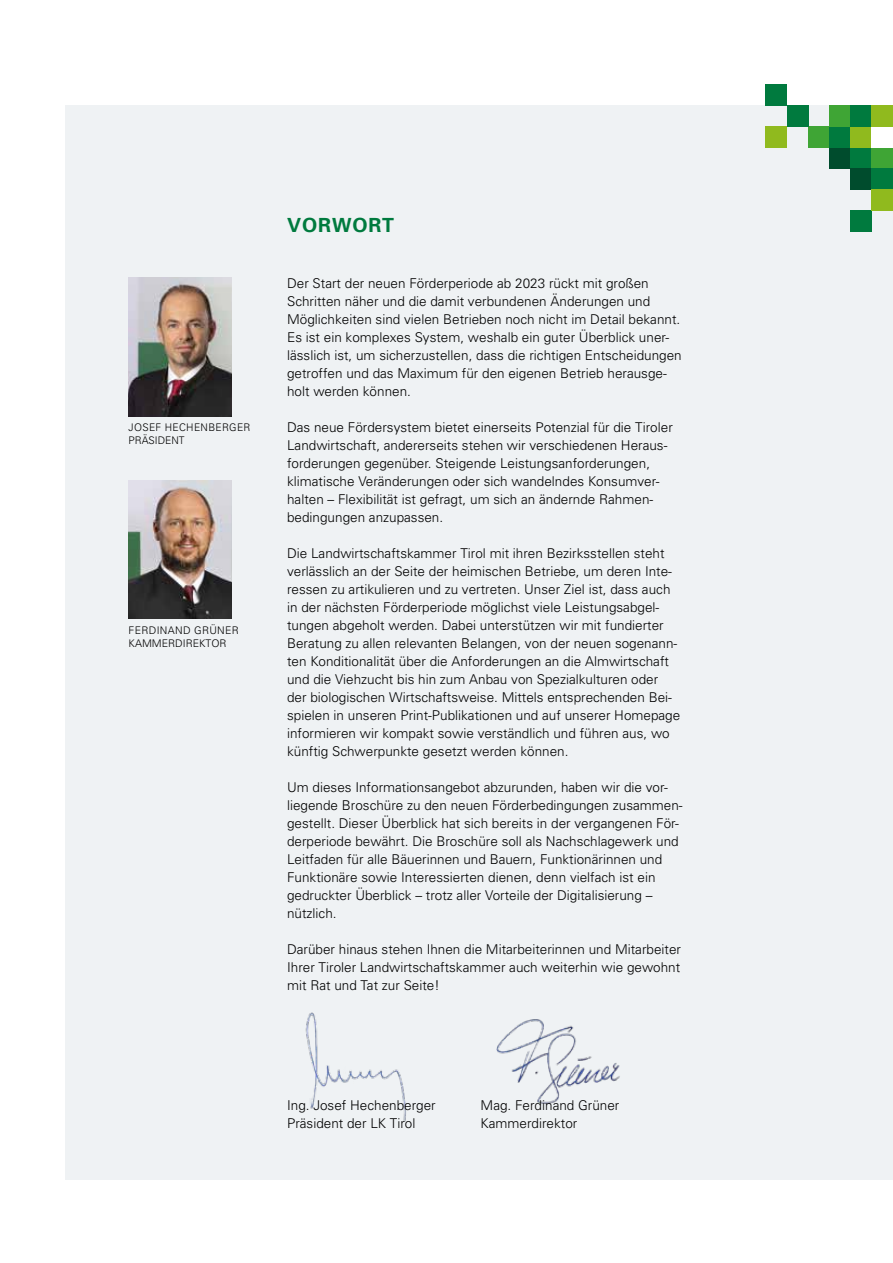
<style>
.page{position:relative;width:893px;height:1263px;background:#fff}
.page>*{position:absolute;margin:0;border:0;box-sizing:border-box;transform-origin:0 0}
.t1{font:700 19.5px "Univers";letter-spacing:.05em;color:#007a3e}
.t2{font:300 13.5px/18px "Univers";color:#000}
.t3{font:300 10.5px/13.4px "Univers";letter-spacing:.03em;color:#000}
</style>
<div class="page">
<div style="left:66px;top:105px;width:827px;height:1075px;background:#eff2f4"></div>
<div style="left:851px;top:211px;width:21px;height:21px;background:#007a3e"></div>
<div style="left:829px;top:148px;width:22px;height:21px;background:#004c2d"></div>
<div style="left:851px;top:148px;width:21px;height:21px;background:#007a3e"></div>
<div style="left:872px;top:148px;width:21px;height:21px;background:#3fa535"></div>
<div style="left:808px;top:126px;width:21px;height:22px;background:#3fa535"></div>
<div style="left:829px;top:126px;width:22px;height:22px;background:#007a3e"></div>
<div style="left:851px;top:126px;width:21px;height:22px;background:#90ba1e"></div>
<div style="left:872px;top:126px;width:21px;height:22px;background:#fff"></div>
<div style="left:829px;top:105px;width:22px;height:21px;background:#3fa535"></div>
<div style="left:851px;top:105px;width:21px;height:21px;background:#007a3e"></div>
<div style="left:872px;top:105px;width:21px;height:21px;background:#90ba1e"></div>
<svg style="left:851px;top:169px;width:21px;height:21px"></svg>
<div style="left:872px;top:169px;width:21px;height:21px;background:#007a3e"></div>
<div style="left:872px;top:190px;width:21px;height:21px;background:#90ba1e"></div>
<div style="left:787px;top:105px;width:21px;height:21px;background:#007a3e"></div>
<div style="left:766px;top:84px;width:21px;height:21px;background:#007a3e"></div>
<div style="left:766px;top:126px;width:21px;height:22px;background:#90ba1e"></div>
<img style="left:129px;top:278px;width:102px;height:138px">
<img style="left:129px;top:480px;width:102px;height:139px">
<img style="left:305px;top:1012px;width:101px;height:110px">
<img style="left:496px;top:1019px;width:124px;height:85px">
<p class="t3" style="left:129px;top:420px;width:123px">JOSEF HECHENBERGER<br>PRÄSIDENT</p>
<p class="t3" style="left:129px;top:623px;width:112px">FERDINAND GRÜNER<br>KAMMERDIREKTOR</p>
<h1 class="t1" style="left:287px;top:212px;width:109px">VORWORT</h1>
<p class="t2" style="left:287px;top:274px;width:396px">Der Start der neuen Förderperiode ab 2023 rückt mit großen Schritten näher und die damit verbundenen Änderungen und Möglichkeiten sind vielen Betrieben noch nicht im Detail bekannt.<br>Es ist ein komplexes System, weshalb ein guter Überblick uner&shy;lässlich ist, um sicherzustellen, dass die richtigen Entscheidungen getroffen und das Maximum für den eigenen Betrieb herausge&shy;holt werden können.</p>
<p class="t2" style="left:287px;top:418px;width:387px">Das neue Fördersystem bietet einerseits Potenzial für die Tiroler Landwirtschaft, andererseits stehen wir verschiedenen Heraus&shy;forderungen gegenüber. Steigende Leistungsanforderungen, klimatische Veränderungen oder sich wandelndes Konsumver&shy;halten – Flexibilität ist gefragt, um sich an ändernde Rahmen&shy;bedingungen anzupassen.</p>
<p class="t2" style="left:287px;top:544px;width:395px">Die Landwirtschaftskammer Tirol mit ihren Bezirksstellen steht verlässlich an der Seite der heimischen Betriebe, um deren Inte&shy;ressen zu artikulieren und zu vertreten. Unser Ziel ist, dass auch in der nächsten Förderperiode möglichst viele Leistungsabgel&shy;tungen abgeholt werden. Dabei unterstützen wir mit fundierter Beratung zu allen relevanten Belangen, von der neuen sogenann&shy;ten Konditionalität über die Anforderungen an die Almwirtschaft und die Viehzucht bis hin zum Anbau von Spezialkulturen oder der biologischen Wirtschaftsweise. Mittels entsprechenden Bei&shy;spielen in unseren Print-Publikationen und auf unserer Homepage informieren wir kompakt sowie verständlich und führen aus, wo künftig Schwerpunkte gesetzt werden können.</p>
<p class="t2" style="left:287px;top:777px;width:397px">Um dieses Informationsangebot abzurunden, haben wir die vor&shy;liegende Broschüre zu den neuen Förderbedingungen zusammen&shy;gestellt. Dieser Überblick hat sich bereits in der vergangenen För&shy;derperiode bewährt. Die Broschüre soll als Nachschlagewerk und Leitfaden für alle Bäuerinnen und Bauern, Funktionärinnen und Funktionäre sowie Interessierten dienen, denn vielfach ist ein gedruckter Überblick – trotz aller Vorteile der Digitalisierung – nützlich.</p>
<p class="t2" style="left:287px;top:939px;width:395px;text-align:justify">Darüber hinaus stehen Ihnen die Mitarbeiterinnen und Mitarbeiter Ihrer Tiroler Landwirtschaftskammer auch weiterhin wie gewohnt mit Rat und Tat zur Seite!</p>
<p class="t2" style="left:287px;top:1096px;width:150px">Ing. Josef Hechenberger</p>
<p class="t2" style="left:481px;top:1096px;width:140px">Mag. Ferdinand Grüner</p>
<p class="t2" style="left:287px;top:1114px;width:130px">Präsident der LK Tirol</p>
<p class="t2" style="left:481px;top:1114px;width:98px">Kammerdirektor</p>
</div>
